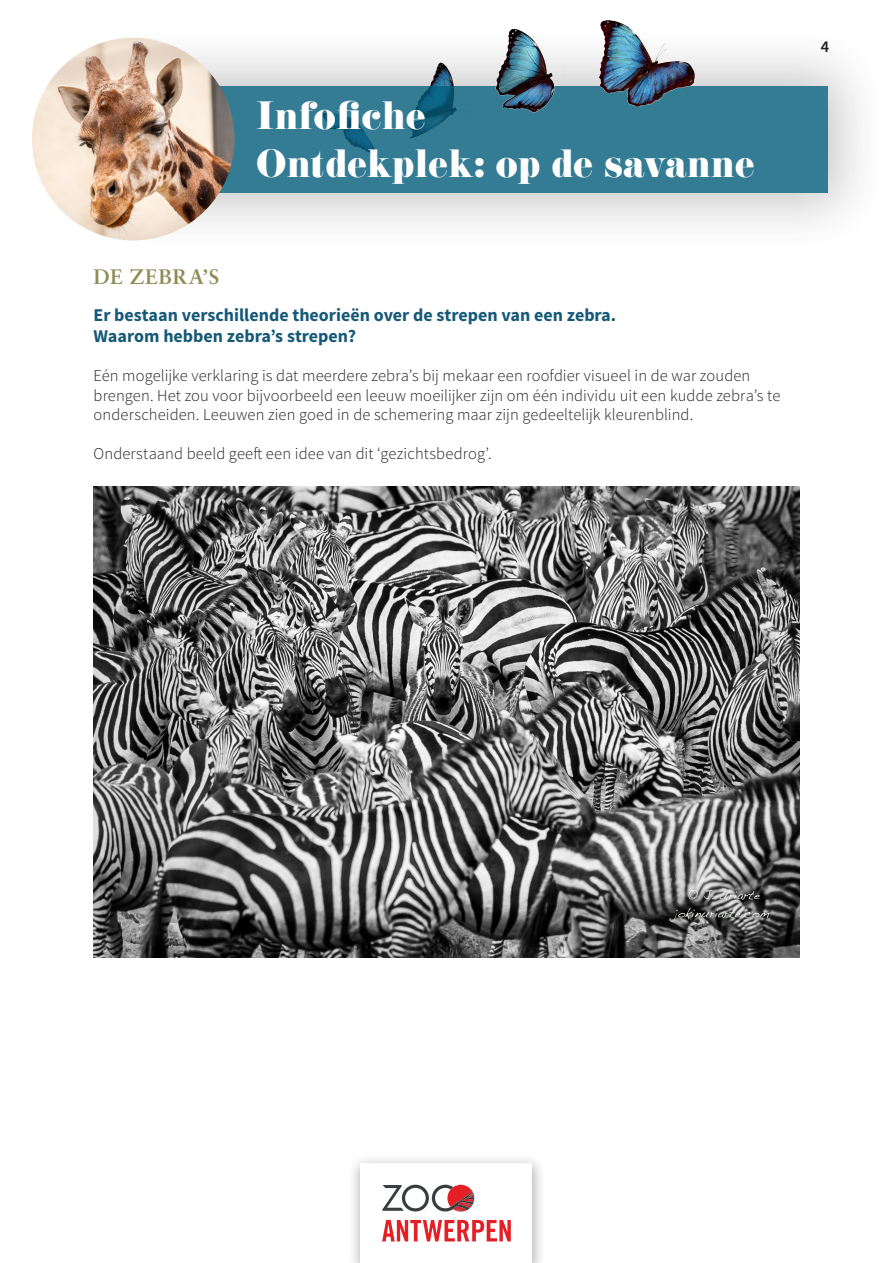
<style>
.page{position:relative;width:893px;height:1263px;background:#fff}
.page>*{position:absolute;margin:0;border:0;box-sizing:border-box;transform-origin:0 0}
.t1{font:34.5px/48px "Eloquent JF Regular Pro";letter-spacing:.02em;color:#fff}
.titel_groen{font:700 21px "Sabon LT";letter-spacing:.025em;color:#908c57}
.t2{font:700 18px "Source Sans Pro";color:#165977}
.t3{font:300 16.5px/19.5px "Source Sans Pro";letter-spacing:.005em;color:#231f20}
.t4{font:600 16.5px "Source Sans Pro";color:#231f20}
</style>
<div class="page">
<div style="left:347px;top:1154px;width:199px;height:109px;background:#231f20;opacity:.37"></div>
<div style="left:361px;top:1163px;width:171px;height:100px;background:#fff"></div>
<svg style="left:382px;top:1220px;width:129px;height:21px"></svg>
<svg style="left:382px;top:1185px;width:92px;height:26px"></svg>
<div style="left:61px;top:23px;width:830px;height:232px;background:#231f20;opacity:.32"></div>
<svg style="left:220px;top:86px;width:608px;height:106px;background:#307990"></svg>
<img style="left:455px;top:20px;width:282px;height:181px">
<img style="left:32px;top:38px;width:203px;height:202px;border-radius:101px">
<img style="left:94px;top:487px;width:705px;height:470px">
<h1 class="t1" style="left:257px;top:94px;width:499px">Infofiche<br>Ontdekplek: op de savanne</h1>
<p class="titel_groen" style="left:94px;top:264px;width:127px">DE ZEBRA’S</p>
<p class="t2" style="left:94px;top:303px;width:524px">Er bestaan verschillende theorieën over de strepen van een zebra.</p>
<p class="t2" style="left:94px;top:325px;width:264px">Waarom hebben zebra’s strepen?</p>
<p class="t3" style="left:94px;top:366px;width:688px">Eén mogelijke verklaring is dat meerdere zebra’s bij mekaar een roofdier visueel in de war zouden brengen. Het zou voor bijvoorbeeld een leeuw moeilijker zijn om één individu uit een kudde zebra’s te onderscheiden. Leeuwen zien goed in de schemering maar zijn gedeeltelijk kleurenblind.</p>
<p class="t3" style="left:94px;top:444px;width:400px">Onderstaand beeld geeft een idee van dit ‘gezichtsbedrog’.</p>
<p class="t4" style="left:821px;top:37px;width:10px">4</p>
</div>
